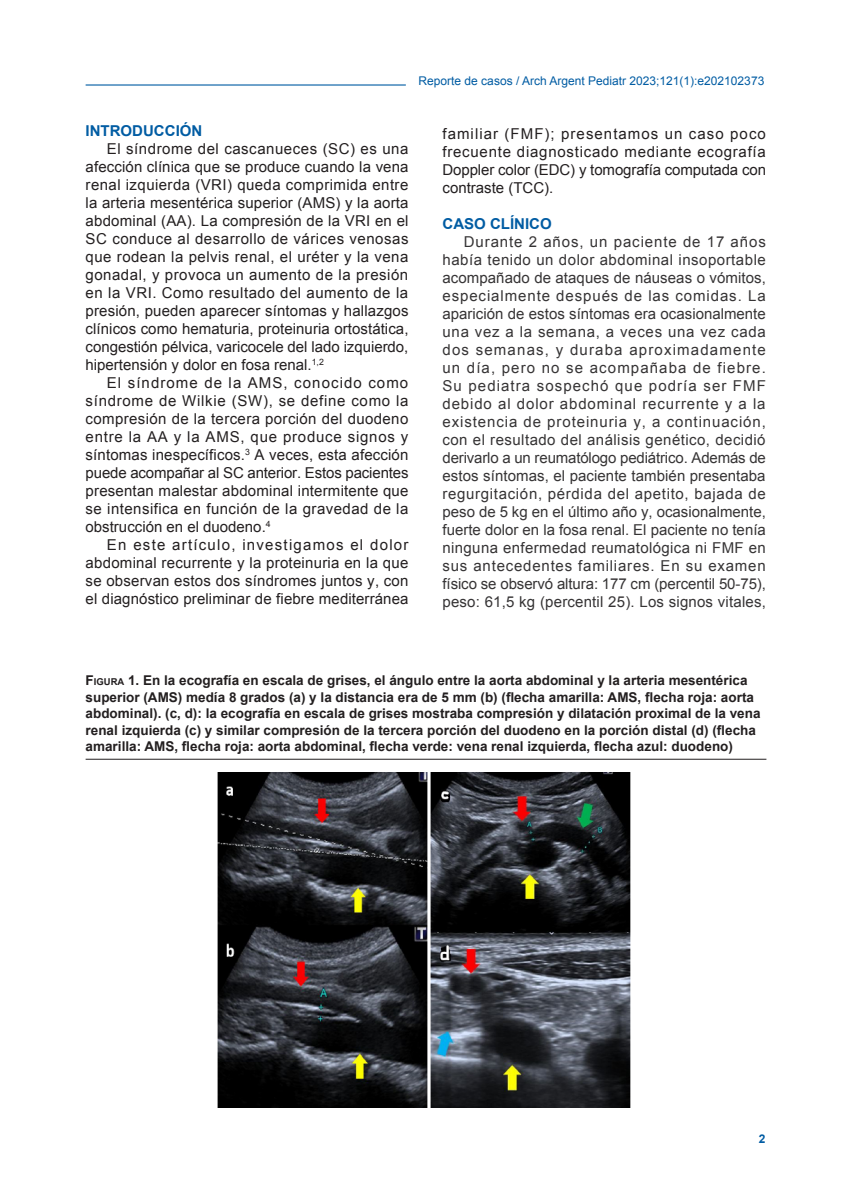
<style>
.page{position:relative;width:851px;height:1191px;background:#fff}
.page>*{position:absolute;margin:0;border:0;box-sizing:border-box;transform-origin:0 0}
._0_Texto_x10{font:15px/18px "Arial";color:#231f20;text-align:justify}
._0_Texto_x10-2{font:15px/18px "Arial";letter-spacing:.01em;color:#363435;text-align:justify}
._5_Sub__x10B_May{font:700 15px "Arial";color:#015ca3}
._9_Cuadros_Títulos_x{font:700 13.5px/16.5px "Arial";color:#231f20}
.t1{font:12px "Arial";color:#015ca3}
.t2{font:700 12px "Arial";color:#015ca3}
.s1{font-style:inherit}
.s2{font-size:9.45px}
</style>
<div class="page">
<hr style="left:86px;top:84px;width:320px;height:2px;background:#015ca3">
<hr style="left:86px;top:759px;width:680px;height:1px;background:#231f20">
<img style="left:217px;top:773px;width:413px;height:334px">
<p class="t1" style="left:418px;top:73px;width:347px">Reporte de casos / Arch Argent Pediatr 202<span class="s1">3</span>;<span class="s1">121(1):</span>e202102373</p>
<p class="_5_Sub__x10B_May" style="left:86px;top:121px;width:118px">INTRODUCCIÓN</p>
<p class="_0_Texto_x10" style="left:86px;top:140px;width:324px;text-indent:21px">El síndrome del cascanueces (SC) es una afección clínica que se produce cuando la vena renal izquierda (VRI) queda comprimida entre la arteria mesentérica superior (AMS) y la aorta abdominal (AA). La compresión de la VRI en el SC conduce al desarrollo de várices venosas que rodean la pelvis renal, el uréter y la vena gonadal, y provoca un aumento de la presión en la VRI. Como resultado del aumento de la presión, pueden aparecer síntomas y hallazgos clínicos como hematuria, proteinuria ortostática, congestión pélvica, varicocele del lado izquierdo, hipertensión y dolor en fosa renal.<sup>1,2</sup></p>
<p class="_0_Texto_x10" style="left:86px;top:374px;width:324px;text-indent:21px">El síndrome de la AMS, conocido como síndrome de Wilkie (SW), se define como la compresión de la tercera porción del duodeno entre la AA y la AMS, que produce signos y síntomas inespecíficos.<sup>3</sup> A veces, esta afección puede acompañar al SC anterior. Estos pacientes presentan malestar abdominal intermitente que se intensifica en función de la gravedad de la obstrucción en el duodeno.<sup>4</sup></p>
<p class="_0_Texto_x10" style="left:86px;top:536px;width:324px;text-indent:21px">En este artículo, investigamos el dolor abdominal recurrente y la proteinuria en la que se observan estos dos síndromes juntos y, con el diagnóstico preliminar de fiebre mediterránea</p>
<p class="_0_Texto_x10" style="left:442px;top:124px;width:325px">familiar (FMF); presentamos un caso poco frecuente diagnosticado mediante ecografía Doppler color (EDC) y tomografía computada con contraste (TCC).</p>
<p class="_5_Sub__x10B_May" style="left:442px;top:213px;width:111px">CASO CLÍNICO</p>
<p class="_0_Texto_x10-2" style="left:442px;top:232px;width:325px;text-indent:21px">Durante 2 años, un paciente de 17 años había tenido un dolor abdominal insoportable acompañado de ataques de náuseas o vómitos, especialmente después de las comidas. La aparición de estos síntomas era ocasionalmente una vez a la semana, a veces una vez cada dos semanas, y duraba aproximadamente un día, pero no se acompañaba de fiebre.<br>Su pediatra sospechó que podría ser FMF debido al dolor abdominal recurrente y a la existencia de proteinuria y, a continuación, con el resultado del análisis genético, decidió derivarlo a un reumatólogo pediátrico. Además de estos síntomas, el paciente también presentaba regurgitación, pérdida del apetito, bajada de peso de 5 kg en el último año y, ocasionalmente, fuerte dolor en la fosa renal. El paciente no tenía ninguna enfermedad reumatológica ni FMF en sus antecedentes familiares. En su examen físico se observó altura: 177 cm (percentil 50-75), peso: 61,5 kg (percentil 25). Los signos vitales,</p>
<p class="_9_Cuadros_Títulos_x" style="left:86px;top:672px;width:676px"><span class="s1">F</span><span class="s2">IGURA</span> <span class="s1">1.</span> En la ecografía en escala de grises, el ángulo entre la aorta abdominal y la arteria mesentérica superior (AMS) medía 8 grados (a) y la distancia era de 5 mm (b) (flecha amarilla: AMS, flecha roja: aorta abdominal). (c, d): la ecografía en escala de grises mostraba compresión y dilatación proximal de la vena renal izquierda (c) y similar compresión de la tercera porción del duodeno en la porción distal (d) (flecha amarilla: AMS, flecha roja: aorta abdominal, flecha verde: vena renal izquierda, flecha azul: duodeno)</p>
<p class="t2" style="left:758px;top:1130px;width:8px">2</p>
</div>
